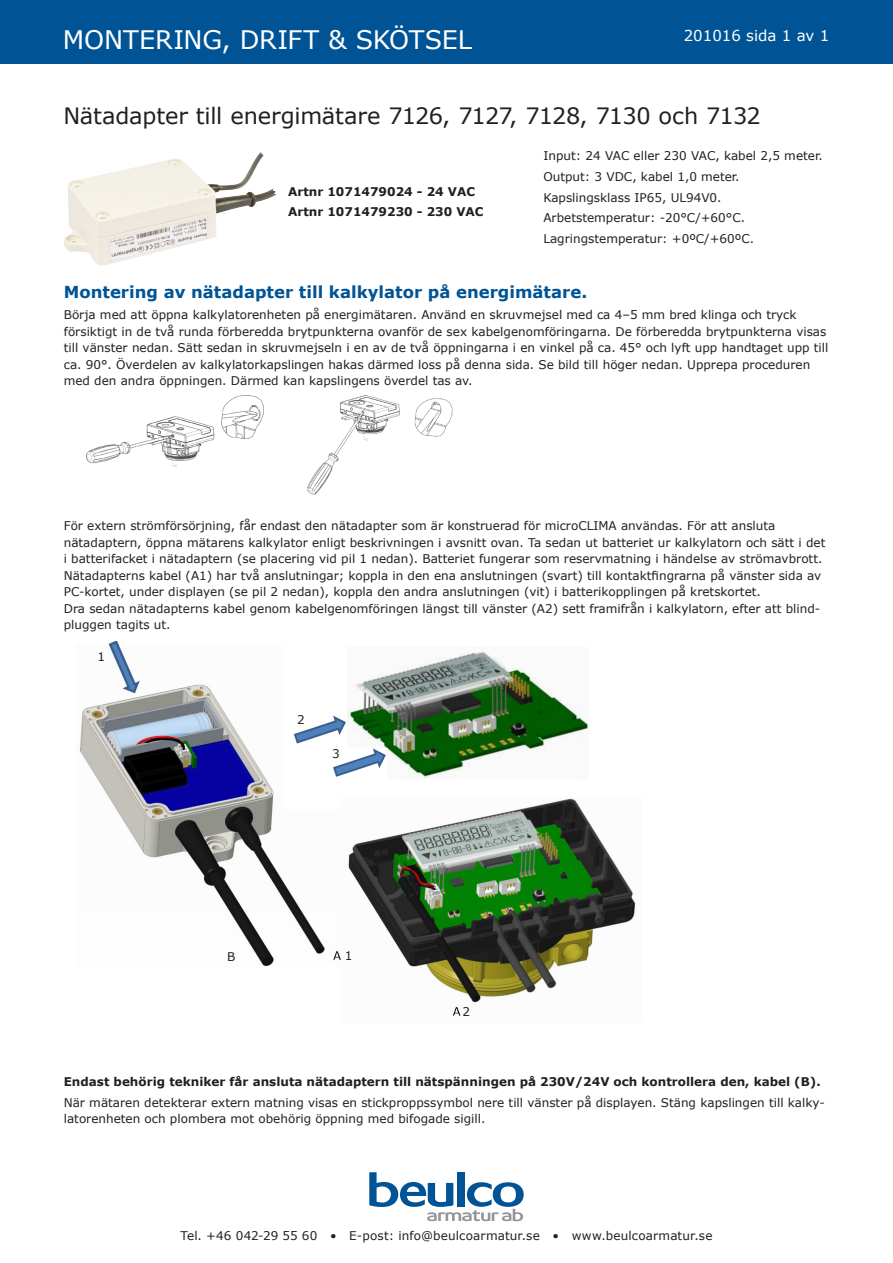
<style>
.page{position:relative;width:893px;height:1263px;background:#fff}
.page>*{position:absolute;margin:0;border:0;box-sizing:border-box;transform-origin:0 0}
.t1{font:25.5px "Verdana";letter-spacing:-.005em;color:#fff}
.Rubrik{font:22.5px "Verdana";letter-spacing:-.015em;color:#231f20}
.Mellanrubrik_11_14_B{font:700 16.5px "Verdana";color:#005495}
.t2{font:15px "Verdana";color:#fff}
.Brödtext_Beulco{font:12px/16.5px "Verdana";color:#231f20}
.Tabell_rubrik_Beulco{font:12px "Verdana";color:#231f20}
.Brödtext_Beulco-2{font:700 12px "Verdana";color:#231f20}
.Tabell_rubrik_Beulco-2{font:700 12px "Verdana";color:#231f20}
</style>
<div class="page">
<div style="left:0;top:0;width:893px;height:64px;background:#005495"></div>
<svg style="left:369px;top:1172px;width:155px;height:49px"></svg>
<img style="left:80px;top:641px;width:261px;height:325px">
<div style="left:284px;top:641px;width:309px;height:168px;background:#fff"></div>
<img style="left:294px;top:651px;width:295px;height:128px">
<img style="left:348px;top:798px;width:288px;height:218px">
<img style="left:324px;top:748px;width:64px;height:31px">
<img style="left:64px;top:151px;width:213px;height:114px">
<img style="left:86px;top:395px;width:178px;height:73px">
<img style="left:307px;top:393px;width:146px;height:102px">
<h1 class="t1" style="left:63px;top:24px;width:411px">MONTERING, DRIFT &amp; SKÖTSEL</h1>
<p class="t2" style="left:684px;top:26px;width:147px">201016 sida 1 av 1</p>
<p class="Rubrik" style="left:63px;top:101px;width:699px">Nätadapter till energimätare 7126, 7127, 7128, 7130 och 7132</p>
<p class="Tabell_rubrik_Beulco-2" style="left:288px;top:183px;width:188px">Artnr 1071479024 - 24 VAC</p>
<p class="Tabell_rubrik_Beulco-2" style="left:288px;top:204px;width:197px">Artnr 1071479230 - 230 VAC</p>
<p class="Tabell_rubrik_Beulco" style="left:543px;top:148px;width:281px">Input: 24 VAC eller 230 VAC, kabel 2,5 meter.</p>
<p class="Tabell_rubrik_Beulco" style="left:543px;top:169px;width:198px">Output: 3 VDC, kabel 1,0 meter.</p>
<p class="Tabell_rubrik_Beulco" style="left:543px;top:190px;width:180px">Kapslingsklass IP65, UL94V0.</p>
<p class="Tabell_rubrik_Beulco" style="left:543px;top:210px;width:203px">Arbetstemperatur: -20°C/+60°C.</p>
<p class="Tabell_rubrik_Beulco" style="left:543px;top:231px;width:212px">Lagringstemperatur: +0ºC/+60ºC.</p>
<p class="Mellanrubrik_11_14_B" style="left:64px;top:281px;width:525px">Montering av nätadapter till kalkylator på energimätare.</p>
<p class="Brödtext_Beulco" style="left:64px;top:307px;width:766px">Börja med att öppna kalkylatorenheten på energimätaren. Använd en skruvmejsel med ca 4–5 mm bred klinga och tryck försiktigt in de två runda förberedda brytpunkterna ovanför de sex kabelgenomföringarna. De förberedda brytpunkterna visas till vänster nedan. Sätt sedan in skruvmejseln i en av de två öppningarna i en vinkel på ca. 45° och lyft upp handtaget upp till ca. 90°. Överdelen av kalkylatorkapslingen hakas därmed loss på denna sida. Se bild till höger nedan. Upprepa proceduren med den andra öppningen. Därmed kan kapslingens överdel tas av.</p>
<p class="Brödtext_Beulco" style="left:64px;top:518px;width:763px">För extern strömförsörjning, får endast den nätadapter som är konstruerad för microCLIMA användas. För att ansluta nätadaptern, öppna mätarens kalkylator enligt beskrivningen i avsnitt ovan. Ta sedan ut batteriet ur kalkylatorn och sätt i det i batterifacket i nätadaptern (se placering vid pil 1 nedan). Batteriet fungerar som reservmatning i händelse av strömavbrott.<br>Nätadapterns kabel (A1) har två anslutningar; koppla in den ena anslutningen (svart) till kontaktfingrarna på vänster sida av PC-kortet, under displayen (se pil 2 nedan), koppla den andra anslutningen (vit) i batterikopplingen på kretskortet.<br>Dra sedan nätadapterns kabel genom kabelgenomföringen längst till vänster (A2) sett framifrån i kalkylatorn, efter att blind&shy;pluggen tagits ut.</p>
<p class="Tabell_rubrik_Beulco" style="left:97px;top:649px;width:9px">1</p>
<p class="Tabell_rubrik_Beulco" style="left:297px;top:712px;width:9px">2</p>
<p class="Tabell_rubrik_Beulco" style="left:332px;top:745px;width:9px">3</p>
<p class="Tabell_rubrik_Beulco" style="left:227px;top:949px;width:10px">B</p>
<p class="Tabell_rubrik_Beulco" style="left:345px;top:947px;width:9px">1</p>
<p class="Tabell_rubrik_Beulco" style="left:462px;top:1004px;width:9px">2</p>
<p class="Brödtext_Beulco-2" style="left:64px;top:1074px;width:758px">Endast behörig tekniker får ansluta nätadaptern till nätspänningen på 230V/24V och kontrollera den, kabel (B).</p>
<p class="Brödtext_Beulco" style="left:64px;top:1094px;width:762px">När mätaren detekterar extern matning visas en stickproppssymbol nere till vänster på displayen. Stäng kapslingen till kalky&shy;latorenheten och plombera mot obehörig öppning med bifogade sigill.</p>
<p class="Brödtext_Beulco" style="left:180px;top:1228px;width:534px">Tel. +46 042-29 55 60 • E-post: info@beulcoarmatur.se • www.beulcoarmatur.se</p>
</div>
